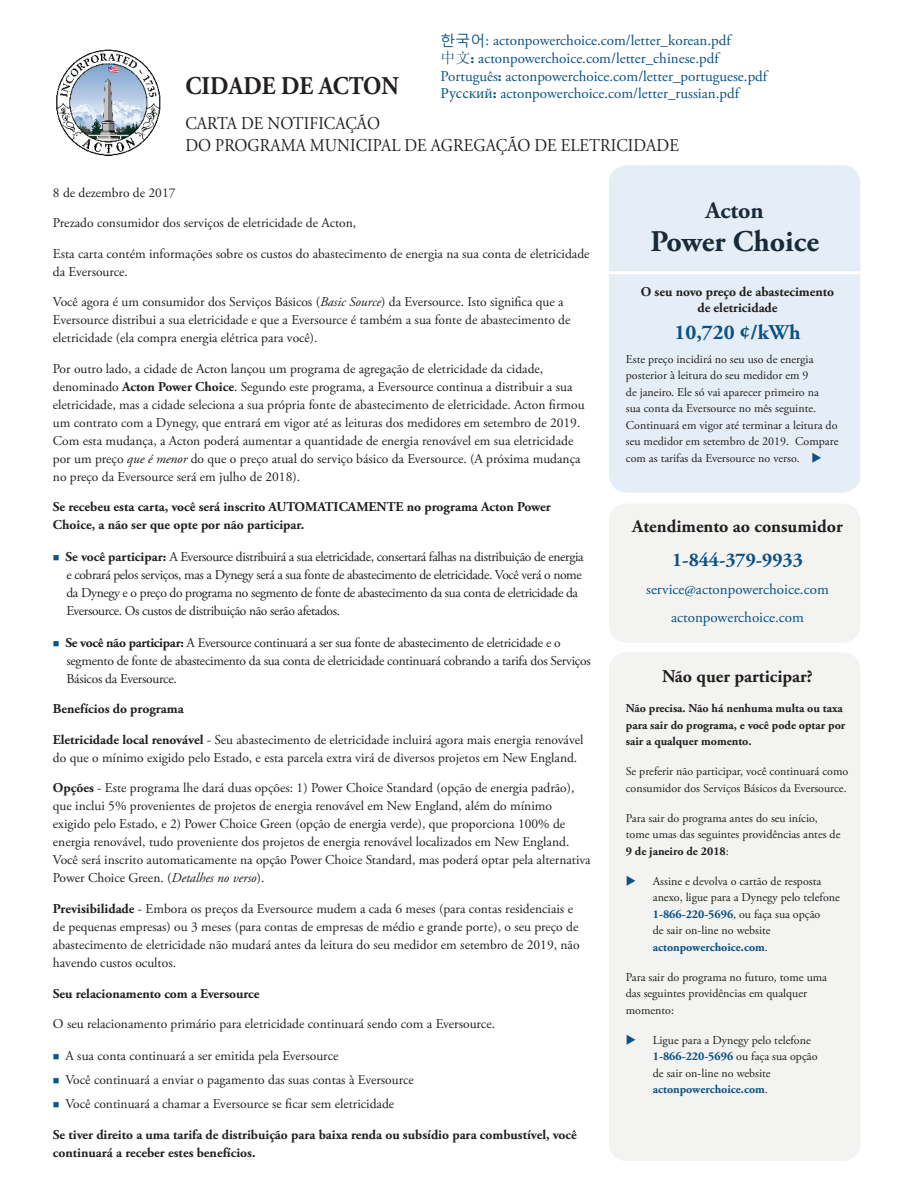
<style>
.page{position:relative;width:918px;height:1188px;background:#fff}
.page>*{position:absolute;margin:0;border:0;box-sizing:border-box;transform-origin:0 0}
.t1{font:700 30px "Adobe Garamond Pro";color:#192b3a}
.t2{font:700 25.5px "Adobe Garamond Pro";letter-spacing:.005em;color:#231f20;scale:.91 1}
.t3{font:700 24px "Adobe Garamond Pro";color:#192b3a}
.t4{font:700 21px "Adobe Garamond Pro";color:#0c5183}
.t5{font:700 19.5px "Adobe Garamond Pro";color:#0c5183}
.t6{font:18px/22.5px "Adobe Garamond Pro";letter-spacing:.005em;color:#231f20;scale:.91 1}
.t7{font:700 18px "Adobe Garamond Pro";color:#231f20}
.t8{font:15px/17.7px "Adobe Garamond Pro";color:#0c5183;text-align:center}
.t9{font:13.5px/18px "Adobe Garamond Pro";color:#231f20}
.t10{font:700 13.5px/18px "Adobe Garamond Pro";color:#231f20}
.t11{font:13.5px/18px "Adobe Garamond Pro";letter-spacing:-.025em;color:#231f20}
.t12{font:13.5px/18px "Adobe Garamond Pro";letter-spacing:-.02em;color:#231f20}
.t13{font:12px/16.5px "Adobe Garamond Pro";color:#231f20}
.t14{font:700 12px/16.5px "Adobe Garamond Pro";color:#231f20}
.s1{font-family:"Malgun Gothic"}
.s2{font-family:"Sim Sun"}
.s3{font-weight:700}
.s4{font-family:"Minion Pro"}
.s5{font-style:italic}
.s6{color:#0a578b}
.s7{color:#0c5183}
.s8{font-weight:700;color:#0c5183}
.s9{font-family:"Adobe Garamond"}
</style>
<div class="page">
<div style="left:609px;top:504px;width:251px;height:139px;background:#f3f3f1;border-radius:18px"></div>
<div style="left:609px;top:652px;width:251px;height:509px;background:#f3f3f1;border-radius:18px"></div>
<div style="left:609px;top:165px;width:251px;height:327px;background:#e5eef6;border-radius:18px"></div>
<img style="left:56px;top:49px;width:105px;height:106px">
<hr style="left:603px;top:271px;width:263px;height:3px;background:#fff">
<p class="t8" style="left:441px;top:32px;width:328px;text-align:left"><span class="s1">한국어</span>: actonpowerchoice.com/letter_korean.pdf<br><span class="s2">中文</span><span class="s3">:</span> actonpowerchoice.com/letter_chinese.pdf Português<span class="s3">:</span> actonpowerchoice.com/letter_portuguese.pdf <span class="s4">Pусский</span><span class="s3">:</span> actonpowerchoice.com/letter_russian.pdf</p>
<h2 class="t2" style="left:186px;top:71px;width:236px">CIDADE DE ACTON</h2>
<h3 class="t6" style="left:185px;top:112px;width:544px">CARTA DE NOTIFICAÇÃO<br>DO PROGRAMA MUNICIPAL DE AGREGAÇÃO DE ELETRICIDADE</h3>
<p class="t9" style="left:53px;top:184px;width:124px">8 de dezembro de 2017</p>
<p class="t9" style="left:53px;top:215px;width:305px">Prezado consumidor dos serviços de eletricidade de Acton,</p>
<p class="t9" style="left:53px;top:245px;width:538px">Esta carta contém informações sobre os custos do abastecimento de energia na sua conta de eletricidade da Eversource.</p>
<p class="t9" style="left:53px;top:293px;width:519px">Você agora é um consumidor dos Serviços Básicos (<span class="s5">Basic Source</span>) da Eversource. Isto significa que a<br>Eversource distribui a sua eletricidade e que a Eversource é também a sua fonte de abastecimento de eletricidade (ela compra energia elétrica para você).</p>
<p class="t9" style="left:53px;top:360px;width:533px">Por outro lado, a cidade de Acton lançou um programa de agregação de eletricidade da cidade, denominado <span class="s3">Acton Power Choice</span>. Segundo este programa, a Eversource continua a distribuir a sua eletricidade, mas a cidade seleciona a sua própria fonte de abastecimento de eletricidade. Acton firmou um contrato com a Dynegy, que entrará em vigor até as leituras dos medidores em setembro de 2019.<br>Com esta mudança, a Acton poderá aumentar a quantidade de energia renovável em sua eletricidade por um preço <span class="s5">que é menor</span> do que o preço atual do serviço básico da Eversource. (A próxima mudança no preço da Eversource será em julho de 2018).</p>
<p class="t10" style="left:53px;top:498px;width:499px">Se recebeu esta carta, você será inscrito AUTOMATICAMENTE no programa Acton Power<br>Choice, a não ser que opte por não participar.</p>
<p class="t11" style="left:66px;top:548px;width:519px;text-indent:-14px"><span class="s6">■</span> <span class="s3">Se você participar:</span> A Eversource distribuirá a sua eletricidade, consertará falhas na distribuição de energia e cobrará pelos serviços, mas a Dynegy será a sua fonte de abastecimento de eletricidade. Você verá o nome da Dynegy e o preço do programa no segmento de fonte de abastecimento da sua conta de eletricidade da Eversource. Os custos de distribuição não serão afetados.</p>
<p class="t12" style="left:66px;top:634px;width:526px;text-indent:-14px"><span class="s6">■</span> <span class="s3">Se você não participar:</span> A Eversource continuará a ser sua fonte de abastecimento de eletricidade e o segmento de fonte de abastecimento da sua conta de eletricidade continuará cobrando a tarifa dos Serviços<br>Básicos da Eversource.</p>
<p class="t10" style="left:53px;top:700px;width:132px">Benefícios do programa</p>
<p class="t9" style="left:53px;top:731px;width:532px"><span class="s3">Eletricidade local renovável</span> - Seu abastecimento de eletricidade incluirá agora mais energia renovável do que o mínimo exigido pelo Estado, e esta parcela extra virá de diversos projetos em New England.</p>
<p class="t9" style="left:53px;top:779px;width:539px"><span class="s3">Opções</span> - Este programa lhe dará duas opções: 1) Power Choice Standard (opção de energia padrão), que inclui 5% provenientes de projetos de energia renovável em New England, além do mínimo exigido pelo Estado, e 2) Power Choice Green (opção de energia verde), que proporciona 100% de energia renovável, tudo proveniente dos projetos de energia renovável localizados em New England.<br>Você será inscrito automaticamente na opção Power Choice Standard, mas poderá optar pela alternativa Power Choice Green. (<span class="s5">Detalhes no verso</span>).</p>
<p class="t9" style="left:53px;top:900px;width:528px"><span class="s3">Previsibilidade</span> - Embora os preços da Eversource mudem a cada 6 meses (para contas residenciais e de pequenas empresas) ou 3 meses (para contas de empresas de médio e grande porte), o seu preço de abastecimento de eletricidade não mudará antes da leitura do seu medidor em setembro de 2019, não havendo custos ocultos.</p>
<p class="t10" style="left:53px;top:985px;width:208px">Seu relacionamento com a Eversource</p>
<p class="t9" style="left:53px;top:1016px;width:444px">O seu relacionamento primário para eletricidade continuará sendo com a Eversource.</p>
<p class="t9" style="left:53px;top:1048px;width:287px"><span class="s6">■</span> A sua conta continuará a ser emitida pela Eversource</p>
<p class="t9" style="left:53px;top:1071px;width:363px"><span class="s6">■</span> Você continuará a enviar o pagamento das suas contas à Eversource</p>
<p class="t9" style="left:53px;top:1095px;width:343px"><span class="s6">■</span> Você continuará a chamar a Eversource se ficar sem eletricidade</p>
<p class="t10" style="left:53px;top:1125px;width:525px">Se tiver direito a uma tarifa de distribuição para baixa renda ou subsídio para combustível, você continuará a receber estes benefícios.</p>
<h3 class="t3" style="left:706px;top:196px;width:60px">Acton</h3>
<h1 class="t1" style="left:650px;top:224px;width:170px">Power Choice</h1>
<p class="t10" style="left:641px;top:284px;width:195px;line-height:16.5px;text-align:center">O seu novo preço de abastecimento de eletricidade</p>
<h3 class="t4" style="left:675px;top:321px;width:127px">10,720 ¢/kWh</h3>
<p class="t13" style="left:626px;top:351px;width:214px">Este preço incidirá no seu uso de energia posterior à leitura do seu medidor em 9<br>de janeiro. Ele só vai aparecer primeiro na<br>sua conta da Eversource no mês seguinte.<br>Continuará em vigor até terminar a leitura do seu medidor em setembro de 2019. Compare com as tarifas da Eversource no verso. <span class="s7">◆</span></p>
<h3 class="t7" style="left:632px;top:516px;width:212px">Atendimento ao consumidor</h3>
<h3 class="t5" style="left:672px;top:549px;width:132px">1-844-379-9933</h3>
<p class="t8" style="left:646px;top:576px;width:184px;line-height:27.8px">service@actonpowerchoice.com actonpowerchoice.com</p>
<h3 class="t7" style="left:662px;top:666px;width:152px">Não quer participar?</h3>
<p class="t14" style="left:626px;top:700px;width:221px">Não precisa. Não há nenhuma multa ou taxa para sair do programa, e você pode optar por sair a qualquer momento.</p>
<p class="t13" style="left:626px;top:763px;width:224px">Se preferir não participar, você continuará como consumidor dos Serviços Básicos da Eversource.</p>
<p class="t13" style="left:626px;top:810px;width:216px">Para sair do programa antes do seu início, tome umas das seguintes providências antes de<br><span class="s3">9 de janeiro de 2018</span>:</p>
<p class="t13" style="left:653px;top:873px;width:189px;text-indent:-27px"><span class="s7">◆</span> Assine e devolva o cartão de resposta anexo, ligue para a Dynegy pelo telefone<br><span class="s8">1-866-220-5696</span>, ou faça sua opção<br>de sair on-line no website <span class="s8">actonpowerchoice.com</span><span class="s9">.</span></p>
<p class="t13" style="left:626px;top:969px;width:203px">Para sair do programa no futuro, tome uma das seguintes providências em qualquer momento:</p>
<p class="t13" style="left:653px;top:1032px;width:166px;text-indent:-27px"><span class="s7">◆</span> Ligue para a Dynegy pelo telefone<br><span class="s8">1-866-220-5696</span> ou faça sua opção de sair on-line no website <span class="s8">actonpowerchoice.com</span><span class="s9">.</span></p>
</div>
